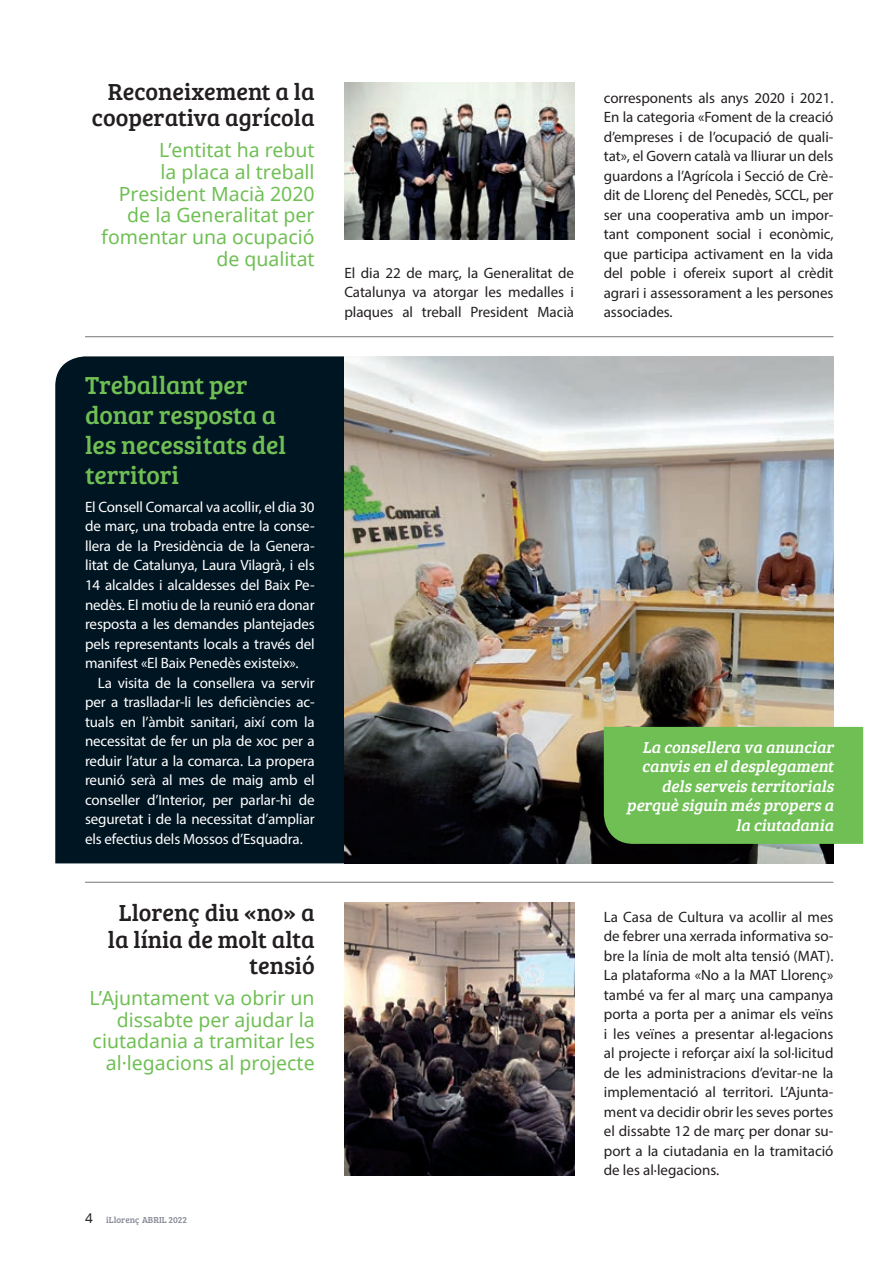
<style>
.page{position:relative;width:893px;height:1263px;background:#fff}
.page>*{position:absolute;margin:0;border:0;box-sizing:border-box;transform-origin:0 0}
.t1{font:25.5px/30px "Bree Serif";letter-spacing:-.005em;color:#6fbf54}
.Subtítol{font:24px/26.7px "Bree Serif";color:#231f20;text-align:right}
.t2{font:19.5px/21.8px "Noto Sans";color:#6fbf54;text-align:right}
.Subtítol-2{font:italic 16.5px/19.5px "Bree Serif";color:#fff;text-align:right}
.t3{font:15px/19.5px "Myriad Pro";letter-spacing:-.005em;color:#231f20;text-align:justify}
.Text_comú{font:15px/19.5px "Myriad Pro";letter-spacing:-.01em;color:#fff;text-align:justify}
.t4{font:9px "Bree Serif";color:#868894}
.s1{font-family:"Noto Sans";font-size:13.5px;color:#231f20}
</style>
<div class="page">
<img style="left:344px;top:82px;width:230px;height:157px">
<div style="left:55px;top:356px;width:289px;height:507px;background:#001522"></div>
<img style="left:344px;top:356px;width:489px;height:507px">
<img style="left:344px;top:902px;width:230px;height:273px">
<hr style="left:85px;top:336px;width:748px;height:1px;background:#757679">
<hr style="left:85px;top:882px;width:748px;height:1px;background:#757679">
<div style="left:604px;top:727px;width:259px;height:117px;background:#6fbf54"></div>
<p class="Subtítol" style="left:92px;top:77px;width:224px">Reconeixement a la cooperativa agrícola</p>
<p class="t2" style="left:101px;top:139px;width:215px">L’entitat ha rebut<br>la placa al treball<br>President Macià 2020 de la Generalitat per fomentar una ocupació de qualitat</p>
<p class="t1" style="left:85px;top:369px;width:202px">Treballant per donar resposta a les necessitats del territori</p>
<p class="Text_comú" style="left:85px;top:497px;width:231px">El Consell Comarcal va acollir, el dia 30 de març, una trobada entre la conse&shy;llera de la Presidència de la Genera&shy;litat de Catalunya, Laura Vilagrà, i els 14 alcaldes i alcaldesses del Baix Pe&shy;nedès. El motiu de la reunió era donar resposta a les demandes plantejades pels representants locals a través del manifest «El Baix Penedès existeix».</p>
<p class="Text_comú" style="left:85px;top:672px;width:231px;text-indent:13px">La visita de la consellera va servir per a traslladar-li les deficiències ac&shy;tuals en l’àmbit sanitari, així com la necessitat de fer un pla de xoc per a reduir l’atur a la comarca. La propera reunió serà al mes de maig amb el conseller d’Interior, per parlar-hi de seguretat i de la necessitat d’ampliar els efectius dels Mossos d’Esquadra.</p>
<p class="Subtítol" style="left:108px;top:898px;width:208px">Llorenç diu «no» a la línia de molt alta tensió</p>
<p class="t2" style="left:89px;top:986px;width:227px">L’Ajuntament va obrir un dissabte per ajudar la ciutadania a tramitar les al·legacions al projecte</p>
<p class="t3" style="left:344px;top:263px;width:231px">El dia 22 de març, la Generalitat de Catalunya va atorgar les medalles i plaques al treball President Macià</p>
<p class="t4" style="left:85px;top:1213px;width:103px"><span class="s1">4</span> iLlorenç ABRIL 2022</p>
<p class="t3" style="left:604px;top:88px;width:231px">corresponents als anys 2020 i 2021.<br>En la categoria «Foment de la creació d’empreses i de l’ocupació de quali&shy;tat», el Govern català va lliurar un dels guardons a l’Agrícola i Secció de Crè&shy;dit de Llorenç del Penedès, SCCL, per ser una cooperativa amb un impor&shy;tant component social i econòmic, que participa activament en la vida del poble i ofereix suport al crèdit agrari i assessorament a les persones associades.</p>
<p class="Subtítol-2" style="left:627px;top:736px;width:212px">La consellera va anunciar canvis en eldesplegament dels serveis territorials perquè siguin més propers a la ciutadania</p>
<p class="t3" style="left:604px;top:906px;width:231px">La Casa de Cultura va acollir al mes de febrer una xerrada informativa so&shy;bre la línia de molt alta tensió (MAT).<br>La plataforma «No a la MAT Llorenç» també va fer al març una campanya porta a porta per a animar els veïns i les veïnes a presentar al·legacions al projecte i reforçar així la sol·licitud de les administracions d’evitar-ne la implementació al territori. L’Ajunta&shy;ment va decidir obrir les seves portes el dissabte 12 de març per donar su&shy;port a la ciutadania en la tramitació de les al·legacions.</p>
</div>
